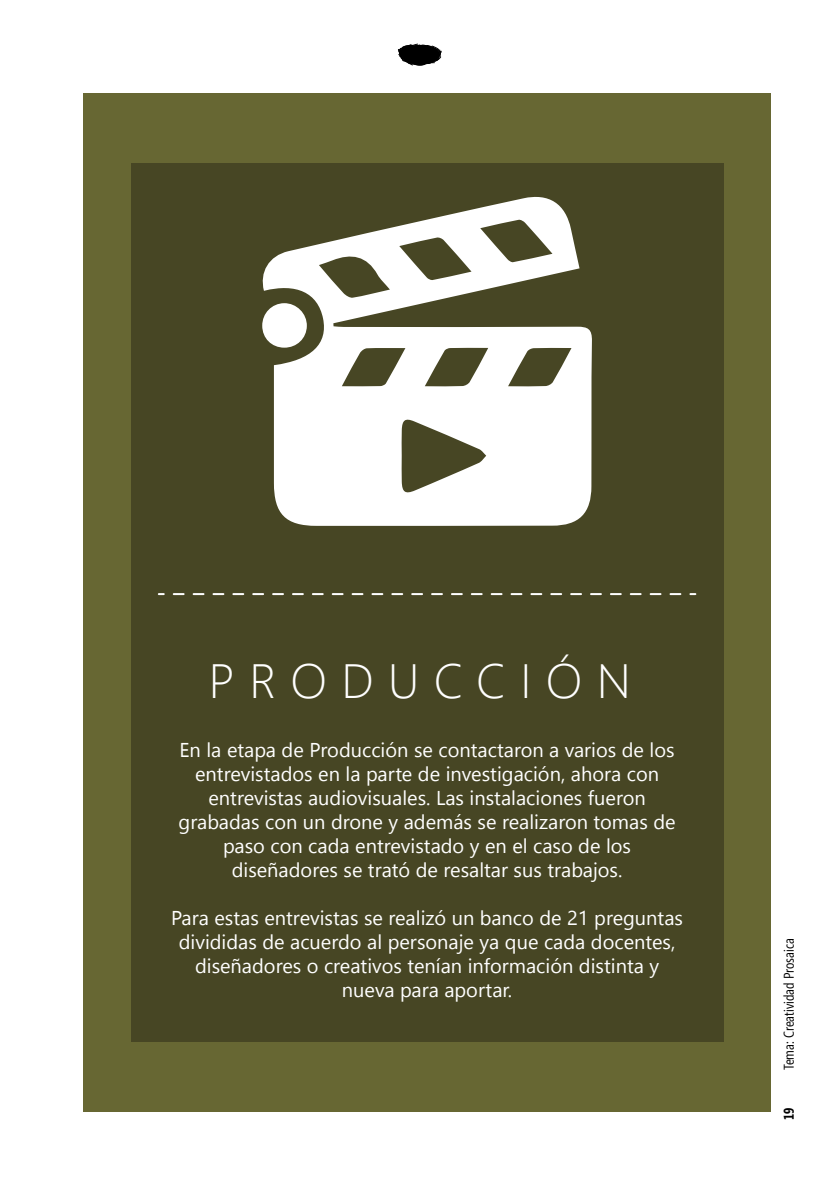
<style>
.page{position:relative;width:840px;height:1191px;background:#fff}
.page>*{position:absolute;margin:0;border:0;box-sizing:border-box;transform-origin:0 0}
.t1{font:300 48px "Segoe UI";letter-spacing:.3em;color:#fff}
.t2{font:20px/24px "Segoe UI";color:#fff;text-align:center}
.t3{font:14px "Segoe Condensed";color:#000}
.t4{font:700 14px "Segoe Condensed";color:#000}
</style>
<div class="page">
<svg style="left:398px;top:44px;width:44px;height:21px"></svg>
<div style="left:83px;top:93px;width:687px;height:1019px;background:#676733"></div>
<div style="left:131px;top:163px;width:592px;height:878px;background:#474624"></div>
<svg style="left:262px;top:196px;width:329px;height:330px;fill:#fff"></svg>
<svg style="left:174px;top:593px;width:521px;height:2px"></svg>
<h1 class="t1" style="left:209px;top:642px;width:423px">PRODUCCIÓN</h1>
<p class="t2" style="left:178px;top:737px;width:498px">En la etapa de Producción se contactaron a varios de los entrevistados en la parte de investigación, ahora con entrevistas audiovisuales. Las instalaciones fueron grabadas con un drone y además se realizaron tomas de paso con cada entrevistado y en el caso de los diseñadores se trató de resaltar sus trabajos.</p>
<p class="t2" style="left:171px;top:905px;width:513px">Para estas entrevistas se realizó un banco de 21 preguntas divididas de acuerdo al personaje ya que cada docentes, diseñadores o creativos tenían información distinta y nueva para aportar.</p>
<p class="t3" style="left:779px;top:1070px;width:133px;rotate:-90deg">Tema: Creatividad Prosaica</p>
<p class="t4" style="left:779px;top:1120px;width:14px;rotate:-90deg">19</p>
</div>
